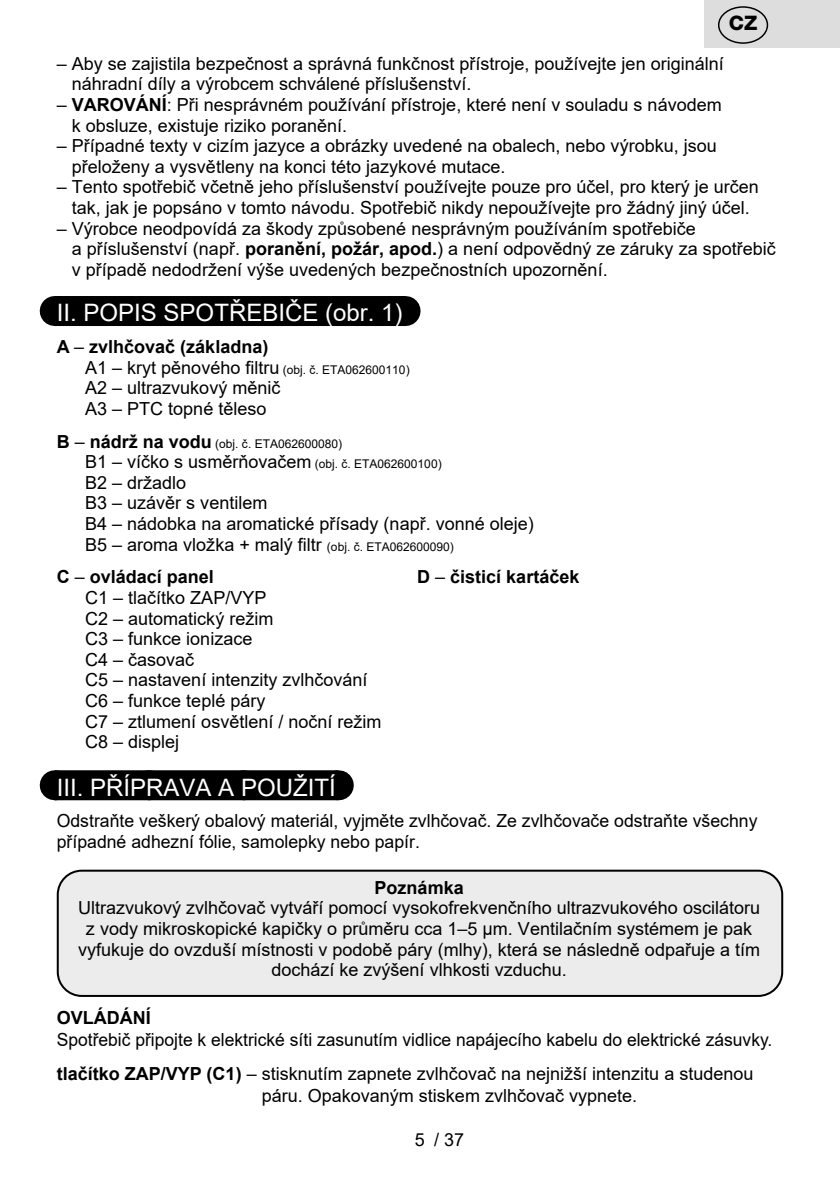
<style>
.page{position:relative;width:840px;height:1191px;background:#fff}
.page>*{position:absolute;margin:0;border:0;box-sizing:border-box;transform-origin:0 0}
.Grafický_nadpis_ETA{font:24px "Arial";color:#fff}
.t1{font:800 20px "Helvetica Neue OT";color:#000}
.Normální{font:18px/20.6px "Arial";color:#000}
._3_Text{font:18px/20.6px "Arial";color:#000}
._3_Text-2{font:700 18px "Arial";color:#000}
.Normální-2{font:700 18px "Arial";color:#000}
._3_Text-3{font:12px "Arial";color:#000}
.s1{font-weight:700}
.s2{font-weight:400}
.s3{font-size:12px}
.s4{font-weight:700;font-size:18px}
.s5{font-size:18px}
</style>
<div class="page">
<div style="left:55px;top:296px;width:349px;height:30px;background:#000"></div>
<hr style="left:404px;top:296px;width:1px;height:30px;background:#000">
<div style="left:55px;top:770px;width:282px;height:30px;background:#000"></div>
<svg style="left:149px;top:770px;width:141px;height:1px"></svg>
<hr style="left:337px;top:770px;width:1px;height:30px;background:#000">
<div style="left:58px;top:870px;width:723px;height:126px;background:#ececec;border-radius:24px"></div>
<div style="left:57px;top:869px;width:725px;height:128px;border:2px solid #000;border-radius:24px"></div>
<div style="left:704px;top:0;width:135px;height:48px;background:#ddd"></div>
<div style="left:717px;top:6px;width:50px;height:38px;border:1px solid #000;border-radius:50%"></div>
<p class="t1" style="left:728px;top:11px;width:30px">CZ</p>
<p class="Normální" style="left:72px;top:53px;width:653px;text-indent:-15px">– Aby se zajistila bezpečnost a správná funkčnost přístroje, používejte jen originální náhradní díly a výrobcem schválené příslušenství.</p>
<p class="Normální" style="left:72px;top:94px;width:651px;text-indent:-15px">– <span class="s1">VAROVÁNÍ</span>: Při nesprávném používání přístroje, které není v souladu s návodem k obsluze, existuje riziko poranění.</p>
<p class="_3_Text" style="left:72px;top:135px;width:646px;text-indent:-15px">– Případné texty v cizím jazyce a obrázky uvedené na obalech, nebo výrobku, jsou přeloženy a vysvětleny na konci této jazykové mutace.</p>
<p class="Normální" style="left:57px;top:177px;width:703px;text-align:center">– Tento spotřebič včetně jeho příslušenství používejte pouze pro účel, pro který je určen tak, jak je popsáno v tomto návodu. Spotřebič nikdy nepoužívejte pro žádný jiný účel.</p>
<p class="Normální" style="left:72px;top:218px;width:705px;text-indent:-15px">– Výrobce neodpovídá za škody způsobené nesprávným používáním spotřebiče<br>a příslušenství (např. <span class="s1">poranění, požár, apod.</span>) a není odpovědný ze záruky za spotřebič v případě nedodržení výše uvedených bezpečnostních upozornění.</p>
<p class="Grafický_nadpis_ETA" style="left:57px;top:296px;width:347px">II. POPIS SPOTŘEBIČE (obr. 1)</p>
<p class="_3_Text-2" style="left:57px;top:334px;width:213px">A <span class="s2">–</span> zvlhčovač (základna)</p>
<p class="_3_Text" style="left:85px;top:357px;width:326px">A1 – kryt pěnového filtru <span class="s3">(obj. č. ETA062600110)</span></p>
<p class="_3_Text" style="left:85px;top:378px;width:197px">A2 – ultrazvukový měnič</p>
<p class="_3_Text" style="left:85px;top:398px;width:183px">A3 – PTC topné těleso</p>
<p class="_3_Text-3" style="left:57px;top:435px;width:287px"><span class="s4">B</span> <span class="s5">–</span> <span class="s4">nádrž na vodu</span> (obj. č. ETA062600080)</p>
<p class="_3_Text" style="left:85px;top:451px;width:358px">B1 – víčko s usměrňovačem <span class="s3">(obj. č. ETA062600100)</span></p>
<p class="_3_Text" style="left:85px;top:472px;width:103px">B2 – držadlo</p>
<p class="_3_Text" style="left:85px;top:493px;width:184px">B3 – uzávěr s ventilem</p>
<p class="_3_Text" style="left:85px;top:513px;width:450px">B4 – nádobka na aromatické přísady (např. vonné oleje)</p>
<p class="_3_Text" style="left:85px;top:534px;width:370px">B5 – aroma vložka + malý filtr <span class="s3">(obj. č. ETA062600090)</span></p>
<p class="_3_Text-2" style="left:57px;top:564px;width:159px">C <span class="s2">–</span> ovládací panel</p>
<p class="_3_Text-2" style="left:417px;top:564px;width:164px">D <span class="s2">–</span> čisticí kartáček</p>
<p class="_3_Text" style="left:85px;top:587px;width:183px">C1 – tlačítko ZAP/VYP</p>
<p class="_3_Text" style="left:85px;top:608px;width:190px">C2 – automatický režim</p>
<p class="_3_Text" style="left:85px;top:628px;width:169px">C3 – funkce ionizace</p>
<p class="_3_Text" style="left:85px;top:649px;width:111px">C4 – časovač</p>
<p class="_3_Text" style="left:85px;top:669px;width:284px">C5 – nastavení intenzity zvlhčování</p>
<p class="_3_Text" style="left:85px;top:690px;width:182px">C6 – funkce teplé páry</p>
<p class="_3_Text" style="left:85px;top:711px;width:298px">C7 – ztlumení osvětlení / noční režim</p>
<p class="_3_Text" style="left:85px;top:731px;width:96px">C8 – displej</p>
<p class="Grafický_nadpis_ETA" style="left:57px;top:770px;width:280px">III. PŘÍPRAVA A POUŽITÍ</p>
<p class="Normální" style="left:57px;top:810px;width:701px">Odstraňte veškerý obalový materiál, vyjměte zvlhčovač. Ze zvlhčovače odstraňte všechny případné adhezní fólie, samolepky nebo papír.</p>
<p class="Normální-2" style="left:374px;top:874px;width:91px">Poznámka</p>
<p class="Normální" style="left:78px;top:897px;width:683px;text-align:center">Ultrazvukový zvlhčovač vytváří pomocí vysokofrekvenčního ultrazvukového oscilátoru z vody mikroskopické kapičky o průměru cca 1–5 μm. Ventilačním systémem je pak vyfukuje do ovzduší místnosti v podobě páry (mlhy), která se následně odpařuje a tím dochází ke zvýšení vlhkosti vzduchu.</p>
<p class="_3_Text-2" style="left:57px;top:1004px;width:95px">OVLÁDÁNÍ</p>
<p class="_3_Text" style="left:57px;top:1029px;width:716px">Spotřebič připojte k elektrické síti zasunutím vidlice napájecího kabelu do elektrické zásuvky.</p>
<p class="_3_Text" style="left:261px;top:1062px;width:493px;line-height:22px;text-indent:-205px"><span class="s1">tlačítko ZAP/VYP (C1)</span> – stisknutím zapnete zvlhčovač na nejnižší intenzitu a studenou páru. Opakovaným stiskem zvlhčovač vypnete.</p>
<p class="Normální" style="left:415px;top:1129px;width:12px">5</p>
<p class="Normální" style="left:434px;top:1129px;width:32px">/ 37</p>
</div>
